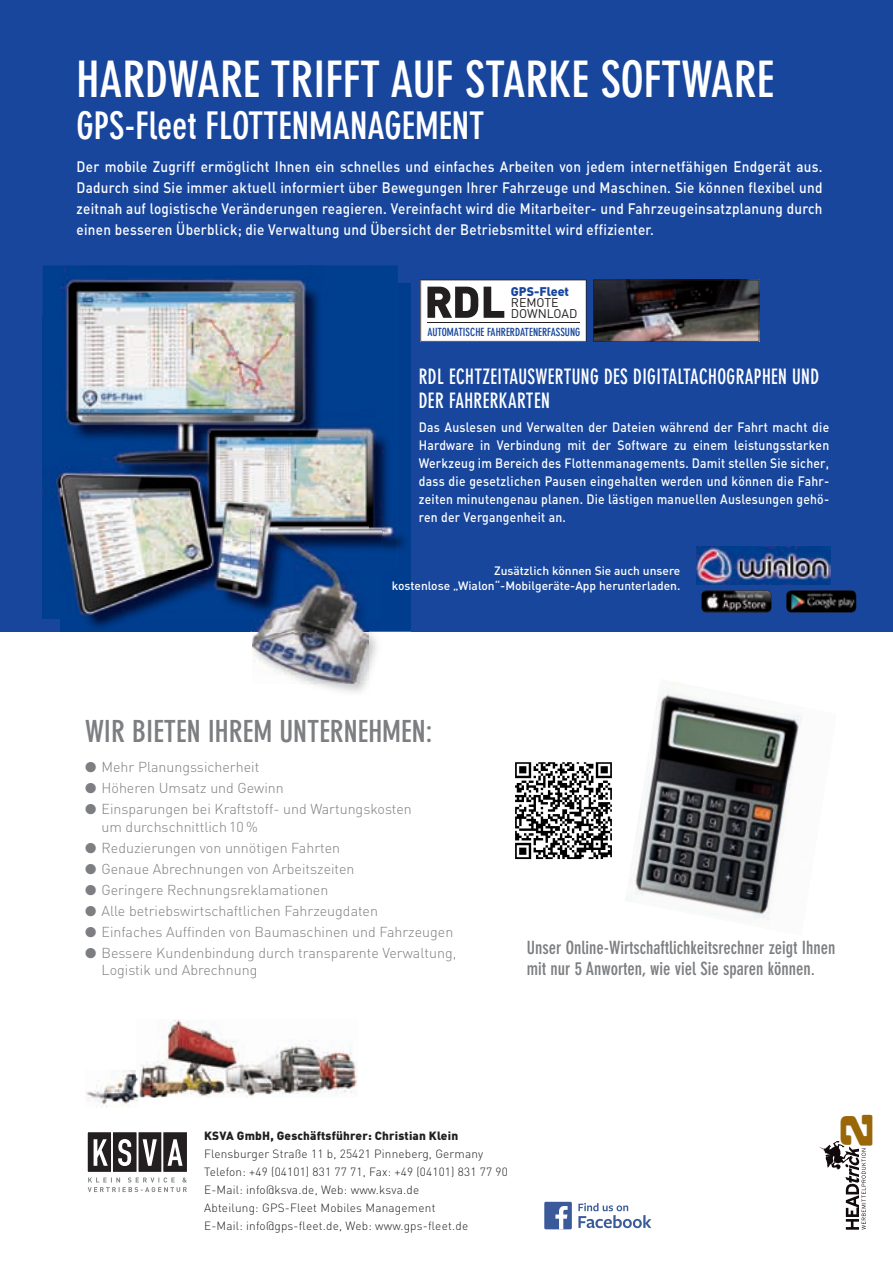
<style>
.page{position:relative;width:893px;height:1263px;background:#fff}
.page>*{position:absolute;margin:0;border:0;box-sizing:border-box;transform-origin:0 0}
.t1{font:700 condensed 49.5px "DIN Neuzeit Grotesk";color:#fff}
.t2{font:45.75px "Deli Supreme ITC Std";color:#9a6708}
.t3{font:700 condensed 37.5px "DIN Neuzeit Grotesk";color:#fff}
.t4{font:700 condensed 30px "DIN Neuzeit Grotesk";color:#7c7e81}
.t5{font:700 condensed 21px/24px "DIN Neuzeit Grotesk";letter-spacing:.02em;color:#fff;scale:.9 1}
.t6{font:700 condensed 18px/21px "DIN Neuzeit Grotesk";color:#7c7e81}
.t7{font:500 15px/21px "DIN";letter-spacing:.02em;color:#fff;text-align:justify;scale:.9 1}
.t8{font:300 14.25px/17.2px "DIN";color:#7c7e81}
.t9{font:500 13.5px/18px "DIN";letter-spacing:.02em;color:#fff;text-align:justify;scale:.9 1}
.t10{font:12.45px/11.1px "DIN";color:#231f20}
.t11{font:900 12.45px "DIN";color:#18469d}
.t12{font:500 12px/15px "DIN";color:#fff;text-align:right}
.t13{font:300 11.85px/18px "DIN";letter-spacing:.015em;color:#231f20}
.t14{font:900 11.85px "DIN";letter-spacing:.015em;color:#231f20}
.t15{font:700 condensed 11.1px "DIN Neuzeit Grotesk";color:#18469d}
</style>
<div class="page">
<div style="left:0;top:0;width:893px;height:631px;background:#18469d"></div>
<svg style="left:786px;top:590px;width:70px;height:22px;background:#1b1e21"></svg>
<svg style="left:701px;top:590px;width:70px;height:22px;background:#39393c"></svg>
<img style="left:696px;top:546px;width:134px;height:38px">
<svg style="left:420px;top:280px;width:167px;height:62px;background:#d9d8d9"></svg>
<hr style="left:427px;top:322px;width:153px;height:1px;background:#231f20">
<img style="left:252px;top:632px;width:125px;height:60px">
<img style="left:253px;top:632px;width:115px;height:51px">
<img style="left:61px;top:631px;width:350px;height:1px">
<img style="left:61px;top:619px;width:321px;height:12px">
<img style="left:43px;top:265px;width:355px;height:50px">
<div style="left:43px;top:315px;width:18px;height:304px;background:#003e8f"></div>
<img style="left:61px;top:283px;width:337px;height:288px">
<img style="left:61px;top:571px;width:190px;height:48px">
<img style="left:251px;top:529px;width:131px;height:90px">
<svg style="left:593px;top:280px;width:166px;height:62px;background:#3e3839"></svg>
<svg style="left:819px;top:1141px;width:47px;height:89px"></svg>
<img style="left:139px;top:1020px;width:219px;height:77px">
<img style="left:86px;top:1070px;width:53px;height:37px">
<img style="left:137px;top:1070px;width:2px;height:27px">
<svg style="left:578px;top:1203px;width:73px;height:25px"></svg>
<div style="left:544px;top:1202px;width:28px;height:27px;background:#3b5a9a;border-radius:2px"></div>
<svg style="left:555px;top:1206px;width:13px;height:23px"></svg>
<svg style="left:87px;top:1132px;width:100px;height:60px"></svg>
<img style="left:625px;top:682px;width:177px;height:238px">
<svg style="left:515px;top:762px;width:97px;height:98px"></svg>
<h1 class="t1" style="left:77px;top:51px;width:699px">HARDWARE TRIFFT AUF STARKE SOFTWARE</h1>
<h3 class="t3" style="left:77px;top:104px;width:409px">GPS-Fleet FLOTTENMANAGEMENT</h3>
<p class="t7" style="left:77px;top:155px;width:830px">Der mobile Zugriff ermöglicht Ihnen ein schnelles und einfaches Arbeiten von jedem internetfähigen Endgerät aus.<br>Dadurch sind Sie immer aktuell informiert über Bewegungen Ihrer Fahrzeuge und Maschinen. Sie können flexibel und zeitnah auf logistische Veränderungen reagieren. Vereinfacht wird die Mitarbeiter- und Fahrzeugeinsatzplanung durch einen besseren Überblick; die Verwaltung und Übersicht der Betriebsmittel wird effizienter.</p>
<p class="t11" style="left:511px;top:283px;width:60px">GPS-Fleet</p>
<p class="t10" style="left:511px;top:296px;width:68px">REMOTE<br>DOWNLOAD</p>
<p class="t15" style="left:427px;top:325px;width:154px">AUTOMATISCHE FAHRERDATENERFASSUNG</p>
<h3 class="t5" style="left:419px;top:364px;width:446px">RDL ECHTzEITAUSWERTUNG DES DIGITALTACHOGRAPHEN UND<br>DER FAHRERKARTEN</h3>
<p class="t9" style="left:419px;top:417px;width:457px">Das Auslesen und Verwalten der Dateien während der Fahrt macht die Hardware in Verbindung mit der Software zu einem leistungsstarken Werkzeug im Bereich des Flottenmanagements. Damit stellen Sie sicher, dass die gesetzlichen Pausen eingehalten werden und können die Fahr&shy;zeiten minutengenau planen. Die lästigen manuellen Auslesungen gehö&shy;ren der Vergangenheit an.</p>
<p class="t12" style="left:392px;top:563px;width:290px">Zusätzlich können Sie auch unsere<br>kostenlose „Wialon“-Mobilgeräte-App herunterladen.</p>
<h3 class="t4" style="left:85px;top:714px;width:349px">WIR BIETEN IHREM UNTERNEHMEN:</h3>
<p class="t8" style="left:85px;top:758px;width:176px">● Mehr Planungssicherheit</p>
<p class="t8" style="left:85px;top:779px;width:200px">● Höheren Umsatz und Gewinn</p>
<p class="t8" style="left:102px;top:800px;width:312px;text-indent:-17px">● Einsparungen bei Kraftstoff- und Wartungskosten um durchschnittlich 10 %</p>
<p class="t8" style="left:85px;top:839px;width:257px">● Reduzierungen von unnötigen Fahrten</p>
<p class="t8" style="left:85px;top:860px;width:271px">● Genaue Abrechnungen von Arbeitszeiten</p>
<p class="t8" style="left:85px;top:881px;width:245px">● Geringere Rechnungsreklamationen</p>
<p class="t8" style="left:85px;top:902px;width:294px">● Alle betriebswirtschaftlichen Fahrzeugdaten</p>
<p class="t8" style="left:85px;top:923px;width:370px">● Einfaches Auffinden von Baumaschinen und Fahrzeugen</p>
<p class="t8" style="left:102px;top:944px;width:356px;text-indent:-17px">● Bessere Kundenbindung durch transparente Verwaltung,<br>Logistik und Abrechnung</p>
<p class="t6" style="left:527px;top:937px;width:310px">Unser Online-Wirtschaftlichkeitsrechner zeigt Ihnen mit nur 5 Anworten, wie viel Sie sparen können.</p>
<p class="t14" style="left:204px;top:1128px;width:256px">KSVA GmbH, Geschäftsführer: Christian Klein</p>
<p class="t13" style="left:204px;top:1144px;width:305px">Flensburger Straße 11 b, 25421 Pinneberg, Germany Telefon: +49 (04101) 831 77 71, Fax: +49 (04101) 831 77 90<br>E-Mail: info@ksva.de, Web: www.ksva.de<br>Abteilung: GPS-Fleet Mobiles Management<br>E-Mail: info@gps-fleet.de, Web: www.gps-fleet.de</p>
<h2 class="t2" style="left:828px;top:1149px;width:39px;rotate:-90deg">2</h2>
</div>
